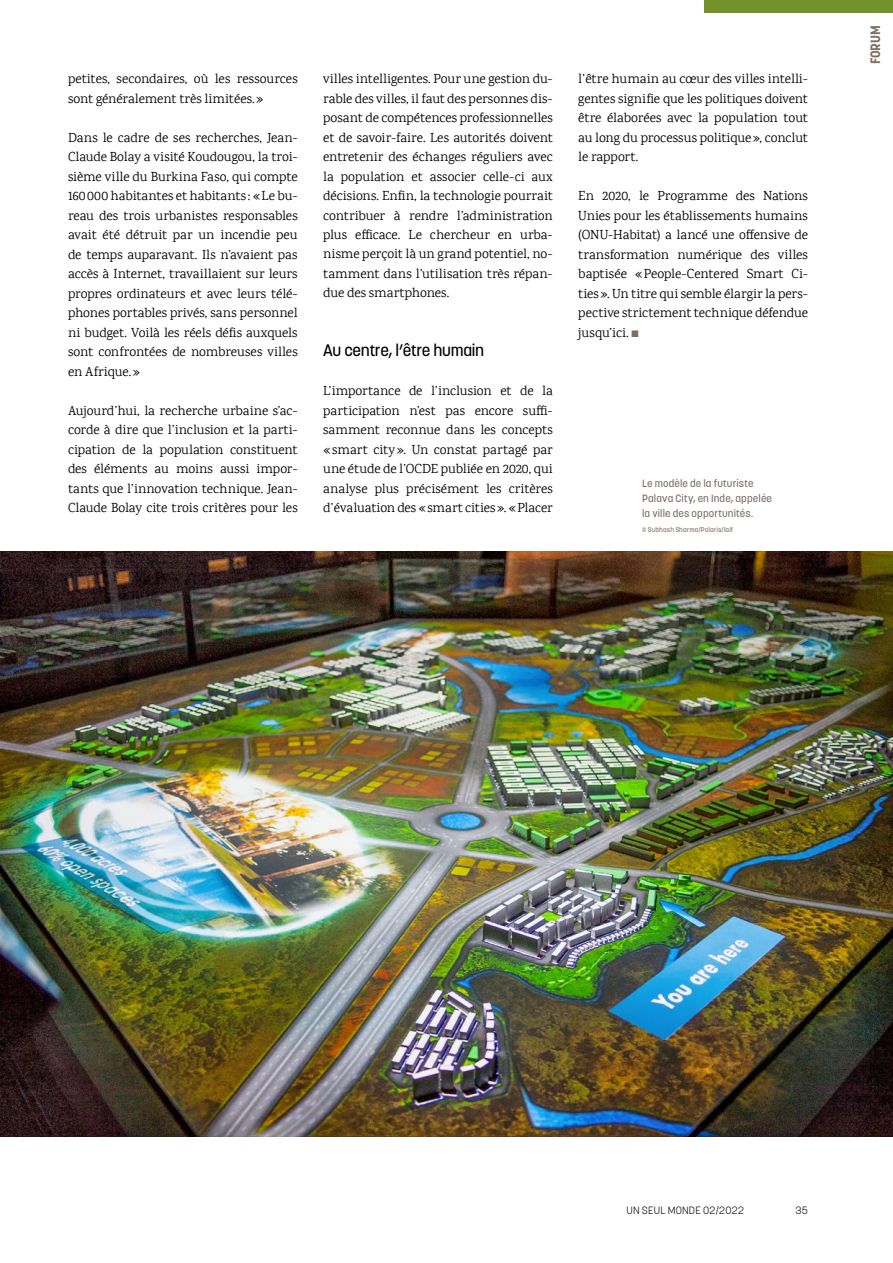
<style>
.page{position:relative;width:893px;height:1263px;background:#fff}
.page>*{position:absolute;margin:0;border:0;box-sizing:border-box;transform-origin:0 0}
.t1{font:500 16.5px "Korolev";letter-spacing:-.015em;color:#000}
.t2{font:13.5px/19.5px "Karma";color:#000;text-align:justify}
.t3{font:700 13.5px "Korolev";letter-spacing:-.01em;color:#7c6f66}
.t4{font:500 10.5px/15px "Korolev";letter-spacing:.015em;color:#7c6f66}
.t5{font:300 10.5px "Korolev";letter-spacing:.02em;color:#000}
.t6{font:500 6.75px "Korolev";letter-spacing:.015em;color:#7c6f66}
.s1{color:#7c6f66}
</style>
<div class="page">
<div style="left:704px;top:0;width:189px;height:13px;background:#73932a"></div>
<img style="left:0;top:551px;width:893px;height:585px">
<p class="t2" style="left:68px;top:69px;width:231px">petites, secondaires, où les ressources sont généralement très limitées.»</p>
<p class="t2" style="left:68px;top:127px;width:231px">Dans le cadre de ses recherches, Jean-Claude Bolay a visité Koudougou, la troi&shy;sième ville du Burkina Faso, qui compte 160000 habitantes et habitants: «Le bu&shy;reau des trois urbanistes responsables avait été détruit par un incendie peu de temps auparavant. Ils n’avaient pas accès à Internet, travaillaient sur leurs propres ordinateurs et avec leurs télé&shy;phones portables privés, sans personnel ni budget. Voilà les réels défis auxquels sont confrontées de nombreuses villes en Afrique.»</p>
<p class="t2" style="left:68px;top:400px;width:231px">Aujourd’hui, la recherche urbaine s’ac&shy;corde à dire que l’inclusion et la parti&shy;cipation de la population constituent des éléments au moins aussi impor&shy;tants que l’innovation technique. Jean-Claude Bolay cite trois critères pour les</p>
<p class="t2" style="left:323px;top:69px;width:231px">villes intelligentes. Pour une gestion du&shy;rable des villes, il faut des personnes dis&shy;posant de compétences professionnelles et de savoir-faire. Les autorités doivent entretenir des échanges réguliers avec la population et associer celle-ci aux décisions. Enfin, la technologie pourrait contribuer à rendre l’administration plus efficace. Le chercheur en urba&shy;nisme perçoit là un grand potentiel, no&shy;tamment dans l’utilisation très répan&shy;due des smartphones.</p>
<p class="t1" style="left:323px;top:340px;width:163px">Au centre, l’être humain</p>
<p class="t2" style="left:323px;top:381px;width:231px">L’importance de l’inclusion et de la participation n’est pas encore suffi&shy;samment reconnue dans les concepts «smart city». Un constat partagé par une étude de l’OCDE publiée en 2020, qui analyse plus précisément les critères d’évaluation des «smart cities». «Placer</p>
<p class="t2" style="left:578px;top:69px;width:231px">l’être humain au cœur des villes intelli&shy;gentes signifie que les politiques doivent être élaborées avec la population tout au long du processus politique», conclut le rapport.</p>
<p class="t2" style="left:578px;top:186px;width:231px">En 2020, le Programme des Nations Unies pour les établissements humains (ONU-Habitat) a lancé une offensive de transformation numérique des villes baptisée «People-Centered Smart Ci&shy;ties». Un titre qui semble élargir la pers&shy;pective strictement technique défendue jusqu’ici. <span class="s1">■</span></p>
<p class="t4" style="left:642px;top:475px;width:131px">Le modèle de la futuriste<br>Palava City, en Inde, appelée la ville des opportunités.</p>
<p class="t6" style="left:642px;top:525px;width:93px">© Subhash Sharma/Polaris/laif</p>
<p class="t3" style="left:867px;top:64px;width:40px;rotate:-90deg">FORUM</p>
<p class="t5" style="left:626px;top:1204px;width:119px">UN SEUL MONDE 02/2022</p>
<p class="t5" style="left:795px;top:1204px;width:14px">35</p>
</div>
